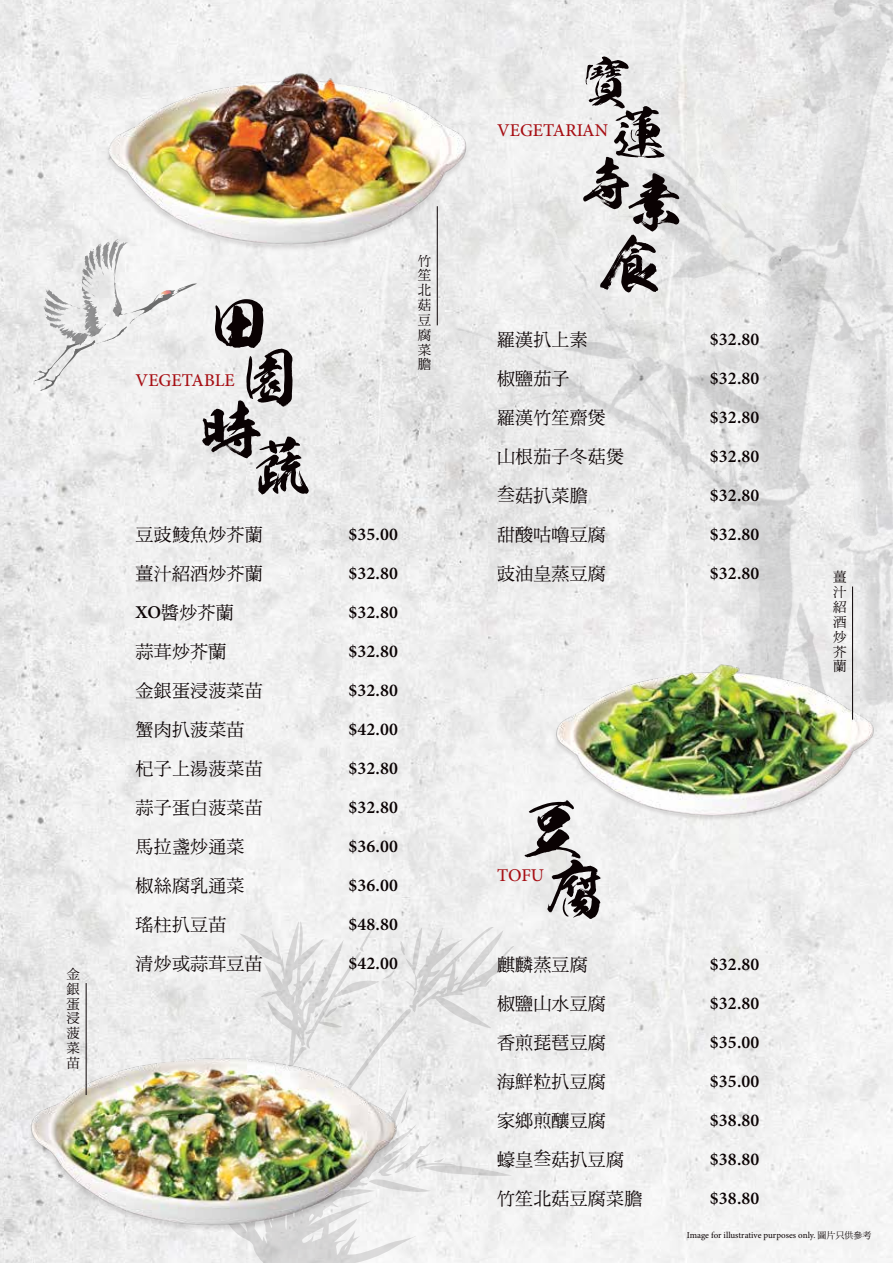
<style>
.page{position:relative;width:893px;height:1263px;background:#fff}
.page>*{position:absolute;margin:0;border:0;box-sizing:border-box;transform-origin:0 0}
.t1{font:58.5px/51.3px "Kso Goryu New";color:#0a0203}
.t2{font:52.5px/50.6px "Kso Goryu New";color:#0a0203;text-align:center}
.t3{font:18px "DF Ming Md HK BF";letter-spacing:.01em;color:#0a0203}
.t4{font:600 18px "Minion Pro";letter-spacing:.01em;color:#0a0203}
.t5{font:500 18px "Minion Pro";color:#a70e13}
.t6{font:13.5px/14.9px "DF Ming Md HK BF";color:#0a0203;text-align:justify}
.t7{font:9px "Minion Pro";letter-spacing:-.005em;color:#0a0203}
.s1{font-size:58.5px}
.s2{font-family:"Minion Pro";font-weight:600}
.s3{font-family:"DF Ming Md HK BF"}
</style>
<div class="page">
<img style="left:0;top:0;width:893px;height:1263px">
<svg style="left:223px;top:921px;width:306px;height:342px;fill:#efefef"></svg>
<img style="left:455px;top:0;width:438px;height:707px">
<img style="left:0;top:968px;width:457px;height:295px">
<img style="left:42px;top:0;width:480px;height:338px">
<svg style="left:33px;top:239px;width:164px;height:152px"></svg>
<img style="left:522px;top:601px;width:371px;height:277px">
<hr style="left:852px;top:586px;width:1px;height:134px;background:#0a0203">
<hr style="left:86px;top:983px;width:1px;height:112px;background:#0a0203">
<hr style="left:437px;top:206px;width:1px;height:119px;background:#0a0203">
<p class="t6" style="left:67px;top:966px;width:15px">金銀蛋浸菠菜苗</p>
<h2 class="t2" style="left:581px;top:59px;width:54px">寶</h2>
<p class="t5" style="left:497px;top:118px;width:113px">VEGETARIAN</p>
<h2 class="t2" style="left:581px;top:109px;width:103px">蓮寺<span class="s1">素</span></h2>
<h1 class="t1" style="left:601px;top:239px;width:60px">食</h1>
<p class="t6" style="left:418px;top:253px;width:15px">竹笙北菇豆腐菜膽</p>
<h1 class="t1" style="left:210px;top:300px;width:60px">田</h1>
<p class="t5" style="left:136px;top:368px;width:101px">VEGETABLE</p>
<p class="t3" style="left:497px;top:330px;width:92px">羅漢扒上素</p>
<p class="t4" style="left:710px;top:327px;width:51px">$32.80</p>
<p class="t3" style="left:497px;top:369px;width:74px">椒鹽茄子</p>
<p class="t4" style="left:710px;top:366px;width:51px">$32.80</p>
<p class="t3" style="left:497px;top:408px;width:110px">羅漢竹笙齋煲</p>
<p class="t4" style="left:710px;top:405px;width:51px">$32.80</p>
<p class="t3" style="left:497px;top:447px;width:129px">山根茄子冬菇煲</p>
<p class="t4" style="left:710px;top:444px;width:51px">$32.80</p>
<p class="t3" style="left:497px;top:486px;width:92px">叁菇扒菜膽</p>
<p class="t4" style="left:710px;top:483px;width:51px">$32.80</p>
<p class="t3" style="left:497px;top:525px;width:110px">甜酸咕嚕豆腐</p>
<p class="t4" style="left:710px;top:522px;width:51px">$32.80</p>
<p class="t3" style="left:497px;top:564px;width:110px">豉油皇蒸豆腐</p>
<p class="t4" style="left:710px;top:561px;width:51px">$32.80</p>
<h1 class="t1" style="left:202px;top:354px;width:98px;text-indent:38px">園時</h1>
<h1 class="t1" style="left:253px;top:442px;width:60px">蔬</h1>
<p class="t3" style="left:136px;top:526px;width:129px">豆豉鯪魚炒芥蘭</p>
<p class="t4" style="left:348px;top:522px;width:51px">$35.00</p>
<p class="t3" style="left:136px;top:565px;width:129px">薑汁紹酒炒芥蘭</p>
<p class="t4" style="left:348px;top:561px;width:51px">$32.80</p>
<p class="t3" style="left:136px;top:604px;width:100px"><span class="s2">XO</span>醬炒芥蘭</p>
<p class="t4" style="left:348px;top:600px;width:51px">$32.80</p>
<p class="t3" style="left:136px;top:643px;width:92px">蒜茸炒芥蘭</p>
<p class="t4" style="left:348px;top:639px;width:51px">$32.80</p>
<p class="t3" style="left:136px;top:682px;width:129px">金銀蛋浸菠菜苗</p>
<p class="t4" style="left:348px;top:678px;width:51px">$32.80</p>
<p class="t3" style="left:136px;top:721px;width:110px">蟹肉扒菠菜苗</p>
<p class="t4" style="left:348px;top:717px;width:51px">$42.00</p>
<p class="t3" style="left:136px;top:760px;width:129px">杞子上湯菠菜苗</p>
<p class="t4" style="left:348px;top:756px;width:51px">$32.80</p>
<p class="t3" style="left:136px;top:799px;width:129px">蒜子蛋白菠菜苗</p>
<p class="t4" style="left:348px;top:795px;width:51px">$32.80</p>
<p class="t3" style="left:136px;top:838px;width:110px">馬拉盞炒通菜</p>
<p class="t4" style="left:348px;top:834px;width:51px">$36.00</p>
<p class="t3" style="left:136px;top:877px;width:110px">椒絲腐乳通菜</p>
<p class="t4" style="left:348px;top:873px;width:51px">$36.00</p>
<p class="t3" style="left:136px;top:916px;width:92px">瑤柱扒豆苗</p>
<p class="t4" style="left:348px;top:912px;width:51px">$48.80</p>
<p class="t3" style="left:136px;top:955px;width:129px">清炒或蒜茸豆苗</p>
<p class="t4" style="left:348px;top:951px;width:51px">$42.00</p>
<p class="t3" style="left:497px;top:955px;width:92px">麒麟蒸豆腐</p>
<p class="t4" style="left:710px;top:951px;width:51px">$32.80</p>
<p class="t3" style="left:497px;top:994px;width:110px">椒鹽山水豆腐</p>
<p class="t4" style="left:710px;top:990px;width:51px">$32.80</p>
<p class="t3" style="left:497px;top:1033px;width:110px">香煎琵琶豆腐</p>
<p class="t4" style="left:710px;top:1029px;width:51px">$35.00</p>
<p class="t3" style="left:497px;top:1072px;width:110px">海鮮粒扒豆腐</p>
<p class="t4" style="left:710px;top:1068px;width:51px">$35.00</p>
<p class="t3" style="left:497px;top:1111px;width:110px">家鄉煎釀豆腐</p>
<p class="t4" style="left:710px;top:1107px;width:51px">$38.80</p>
<p class="t3" style="left:497px;top:1150px;width:129px">蠔皇叁菇扒豆腐</p>
<p class="t4" style="left:710px;top:1146px;width:51px">$38.80</p>
<p class="t3" style="left:497px;top:1189px;width:147px">竹笙北菇豆腐菜膽</p>
<p class="t4" style="left:710px;top:1185px;width:51px">$38.80</p>
<h1 class="t1" style="left:523px;top:805px;width:60px">豆</h1>
<p class="t5" style="left:497px;top:863px;width:49px">TOFU</p>
<h1 class="t1" style="left:547px;top:865px;width:60px">腐</h1>
<p class="t6" style="left:833px;top:570px;width:15px">薑汁紹酒炒芥蘭</p>
<p class="t7" style="left:687px;top:1229px;width:186px">Image for illustrative purposes only. <span class="s3">圖片只供參考</span></p>
</div>
